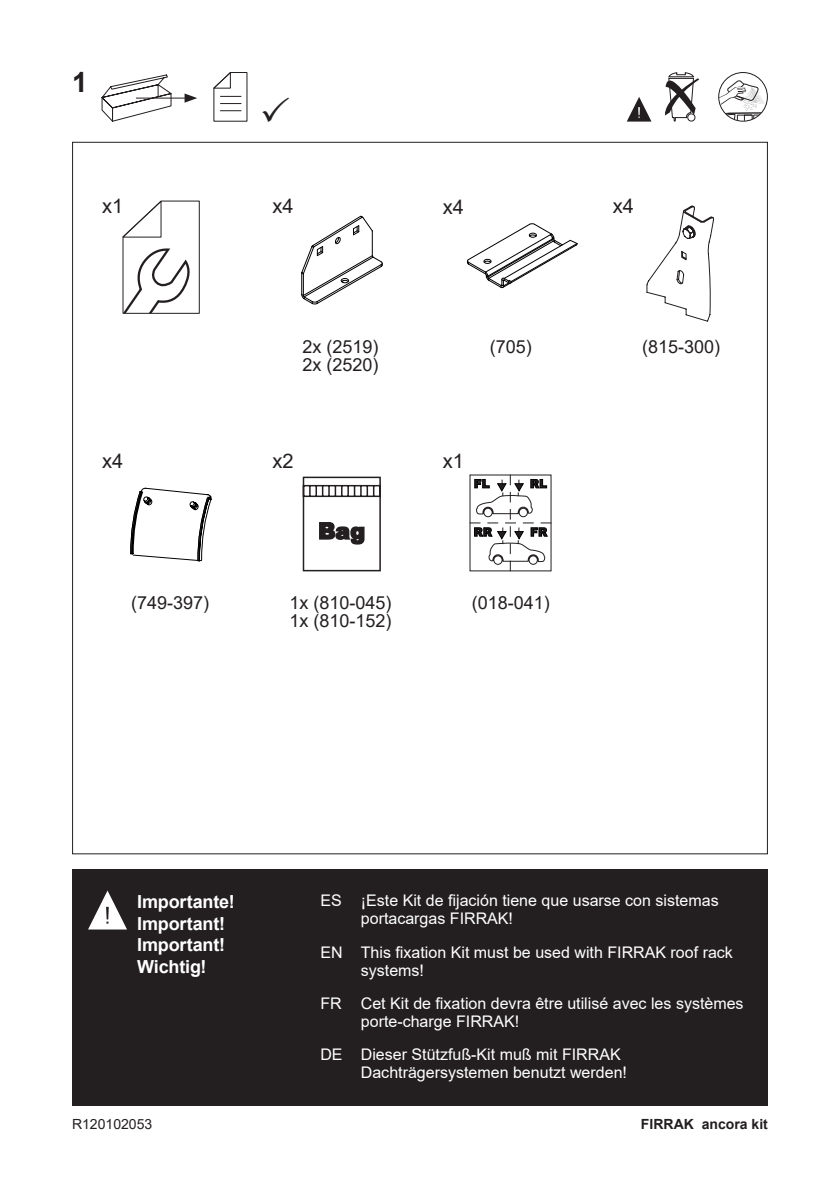
<style>
.page{position:relative;width:840px;height:1191px;background:#fff}
.page>*{position:absolute;margin:0;border:0;box-sizing:border-box;transform-origin:0 0}
.t1{font:700 28px "Arial";color:#231f20}
.t2{font:20px "Arial";color:#231f20}
.t3{font:18px/18px "Arial";color:#231f20}
.t4{font:700 18px/21.6px "Arial";letter-spacing:-.01em;color:#fff}
.t5{font:16px/18px "Arial";color:#fff}
.t6{font:700 14px "Arial";color:#231f20}
.t7{font:14px "Arial";color:#231f20}
</style>
<div class="page">
<svg style="left:719px;top:81px;width:46px;height:40px"></svg>
<div style="left:717px;top:72px;width:50px;height:50px;border:1px solid #231f20;border-radius:50%"></div>
<svg style="left:665px;top:72px;width:33px;height:50px"></svg>
<svg style="left:101px;top:74px;width:72px;height:48px"></svg>
<hr style="left:136px;top:98px;width:52px;height:1px;background:#231f20">
<svg style="left:184px;top:93px;width:13px;height:10px"></svg>
<svg style="left:213px;top:72px;width:35px;height:50px"></svg>
<svg style="left:122px;top:200px;width:78px;height:114px"></svg>
<svg style="left:626px;top:97px;width:25px;height:25px"></svg>
<svg style="left:302px;top:476px;width:79px;height:96px"></svg>
<svg style="left:301px;top:215px;width:82px;height:89px"></svg>
<svg style="left:467px;top:223px;width:111px;height:66px"></svg>
<svg style="left:646px;top:205px;width:68px;height:117px"></svg>
<svg style="left:469px;top:474px;width:82px;height:97px"></svg>
<svg style="left:130px;top:487px;width:82px;height:75px"></svg>
<div style="left:72px;top:869px;width:695px;height:236px;background:#231f20"></div>
<svg style="left:88px;top:890px;width:39px;height:39px"></svg>
<h1 class="t1" style="left:72px;top:63px;width:17px">1</h1>
<p class="t2" style="left:102px;top:192px;width:23px">x1</p>
<p class="t2" style="left:102px;top:447px;width:23px">x4</p>
<p class="t3" style="left:131px;top:593px;width:80px">(749-397)</p>
<p class="t2" style="left:272px;top:192px;width:23px">x4</p>
<p class="t2" style="left:442px;top:193px;width:23px">x4</p>
<p class="t2" style="left:612px;top:192px;width:23px">x4</p>
<p class="t3" style="left:302px;top:338px;width:78px">2x (2519)<br>2x (2520)</p>
<p class="t3" style="left:641px;top:338px;width:80px">(815-300)</p>
<p class="t3" style="left:489px;top:338px;width:44px">(705)</p>
<p class="t2" style="left:272px;top:447px;width:23px">x2</p>
<p class="t2" style="left:442px;top:447px;width:23px">x1</p>
<p class="t3" style="left:289px;top:593px;width:104px">1x (810-045)<br>1x (810-152)</p>
<p class="t3" style="left:471px;top:593px;width:80px">(018-041)</p>
<p class="t4" style="left:137px;top:891px;width:99px">Importante!<br>Important!<br>Important!<br>Wichtig!</p>
<p class="t7" style="left:72px;top:1114px;width:82px">R120102053</p>
<p class="t5" style="left:360px;top:891px;width:359px;text-indent:-40px">ES ¡Este Kit de fijación tiene que usarse con sistemas portacargas FIRRAK!</p>
<p class="t5" style="left:360px;top:942px;width:373px;text-indent:-40px">EN This fixation Kit must be used with FIRRAK roof rack systems!</p>
<p class="t5" style="left:360px;top:993px;width:384px;text-indent:-40px">FR Cet Kit de fixation devra être utilisé avec les systèmes porte-charge FIRRAK!</p>
<p class="t5" style="left:360px;top:1044px;width:267px;text-indent:-40px">DE Dieser Stützfuß-Kit muß mit FIRRAK<br>Dachträgersystemen benutzt werden!</p>
<p class="t6" style="left:640px;top:1114px;width:128px">FIRRAK ancora kit</p>
</div>
